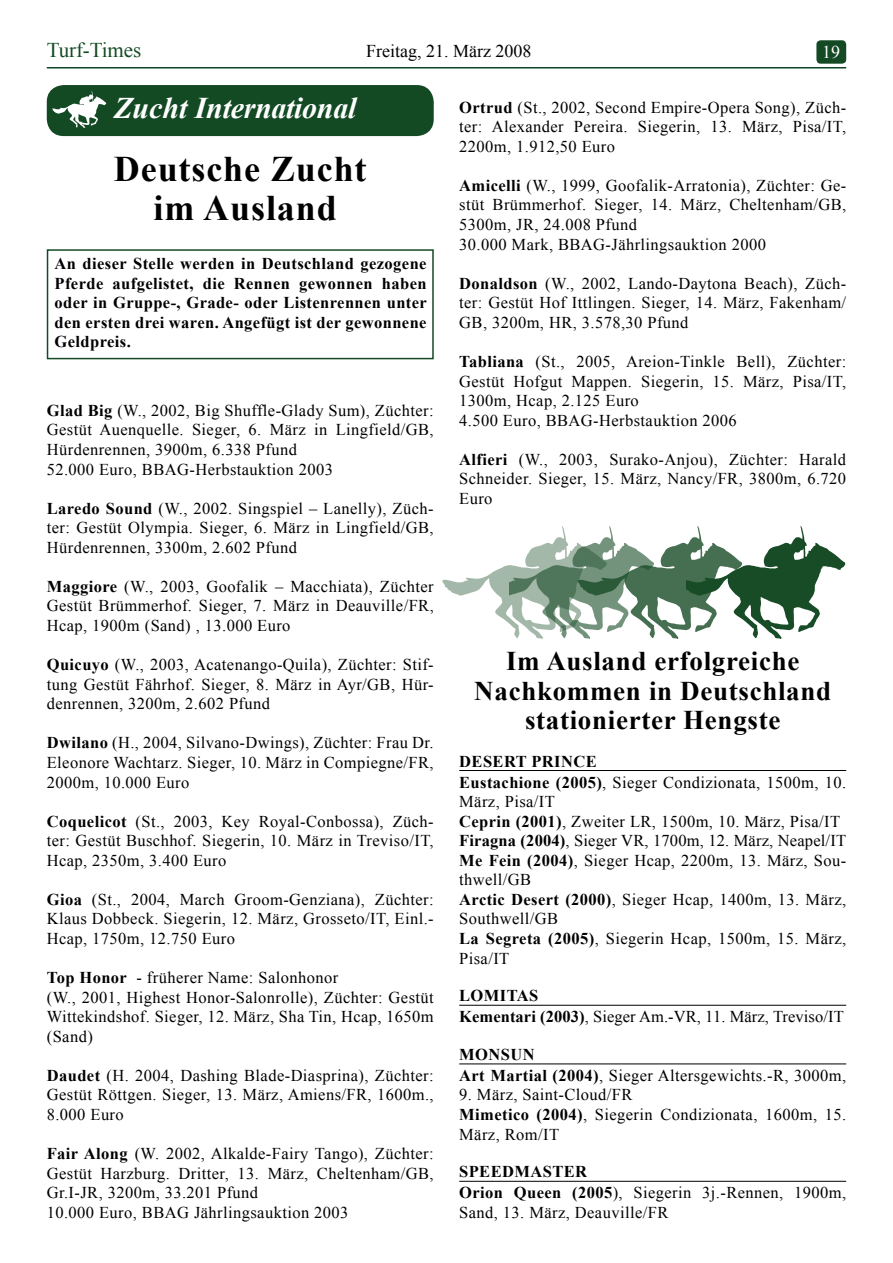
<style>
.page{position:relative;width:893px;height:1263px;background:#fff}
.page>*{position:absolute;margin:0;border:0;box-sizing:border-box;transform-origin:0 0}
.t1{font:700 36px/39.2px "Times New Roman";letter-spacing:.025em;color:#000;text-align:center}
.t2{font:italic 700 30px "Times New Roman";letter-spacing:-.01em;color:#fff}
.t3{font:700 27px/29.4px "Times New Roman";letter-spacing:.025em;color:#000;text-align:center}
.t4{font:21px "Times New Roman";letter-spacing:-.005em;color:#134a24}
.t5{font:18px "Times New Roman";color:#000}
.t6{font:18px "Times New Roman";color:#fff}
.t7{font:16.5px/19.5px "Times New Roman";letter-spacing:.025em;color:#000}
.t8{font:700 16.5px/19.5px "Times New Roman";letter-spacing:.025em;color:#000;text-align:justify}
.t9{font:16.5px/21px "Times New Roman";letter-spacing:.005em;color:#000}
.s1{font-weight:700}
</style>
<div class="page">
<hr style="left:47px;top:67px;width:799px;height:1px;background:#0b4427">
<div style="left:816px;top:40px;width:30px;height:24px;background:#134a24;border-radius:4px"></div>
<div style="left:47px;top:85px;width:387px;height:51px;background:#134a24;border-radius:17px"></div>
<svg style="left:52px;top:91px;width:54px;height:37px"></svg>
<hr style="left:459px;top:770px;width:387px;height:1px;background:#000">
<hr style="left:459px;top:1005px;width:387px;height:1px;background:#000">
<hr style="left:459px;top:1063px;width:387px;height:1px;background:#000">
<hr style="left:459px;top:1181px;width:387px;height:1px;background:#000">
<div style="left:47px;top:249px;width:387px;height:110px;border:2px solid #134a24"></div>
<svg style="left:442px;top:526px;width:403px;height:113px"></svg>
<p class="t4" style="left:47px;top:36px;width:96px">Turf-Times</p>
<p class="t5" style="left:366px;top:39px;width:167px">Freitag, 21. März 2008</p>
<p class="t6" style="left:822px;top:39px;width:19px">19</p>
<h2 class="t2" style="left:114px;top:87px;width:244px">Zucht International</h2>
<h1 class="t1" style="left:114px;top:149px;width:254px">Deutsche Zucht im Ausland</h1>
<p class="t7" style="left:459px;top:97px;width:388px;text-align:justify"><span class="s1">Ortrud</span> (St., 2002, Second Empire-Opera Song), Züch&shy;ter: Alexander Pereira. Siegerin, 13. März, Pisa/IT, 2200m, 1.912,50 Euro</p>
<p class="t7" style="left:459px;top:175px;width:388px"><span class="s1">Amicelli</span> (W., 1999, Goofalik-Arratonia), Züchter: Ge&shy;stüt Brümmerhof. Sieger, 14. März, Cheltenham/GB, 5300m, JR, 24.008 Pfund<br>30.000 Mark, BBAG-Jährlingsauktion 2000</p>
<p class="t7" style="left:459px;top:273px;width:388px;text-align:justify"><span class="s1">Donaldson</span> (W., 2002, Lando-Daytona Beach), Züch&shy;ter: Gestüt Hof Ittlingen. Sieger, 14. März, Fakenham/ GB, 3200m, HR, 3.578,30 Pfund</p>
<p class="t7" style="left:459px;top:351px;width:388px"><span class="s1">Tabliana</span> (St., 2005, Areion-Tinkle Bell), Züchter:<br>Gestüt Hofgut Mappen. Siegerin, 15. März, Pisa/IT, 1300m, Hcap, 2.125 Euro<br>4.500 Euro, BBAG-Herbstauktion 2006</p>
<p class="t7" style="left:459px;top:449px;width:388px;text-align:justify"><span class="s1">Alfieri</span> (W., 2003, Surako-Anjou), Züchter: Harald Schneider. Sieger, 15. März, Nancy/FR, 3800m, 6.720<br>Euro</p>
<p class="t8" style="left:55px;top:253px;width:374px">An dieser Stelle werden in Deutschland gezogene Pferde aufgelistet, die Rennen gewonnen haben oder in Gruppe-, Grade- oder Listenrennen unter den ersten drei waren. Angefügt ist der gewonnene Geldpreis.</p>
<p class="t7" style="left:47px;top:400px;width:388px"><span class="s1">Glad Big</span> (W., 2002, Big Shuffle-Glady Sum), Züchter:<br>Gestüt Auenquelle. Sieger, 6. März in Lingfield/GB, Hürdenrennen, 3900m, 6.338 Pfund<br>52.000 Euro, BBAG-Herbstauktion 2003</p>
<p class="t7" style="left:47px;top:498px;width:388px;text-align:justify"><span class="s1">Laredo Sound</span> (W., 2002. Singspiel – Lanelly), Züch&shy;ter: Gestüt Olympia. Sieger, 6. März in Lingfield/GB, Hürdenrennen, 3300m, 2.602 Pfund</p>
<p class="t7" style="left:47px;top:576px;width:388px;text-align:justify"><span class="s1">Maggiore</span> (W., 2003, Goofalik – Macchiata), Züchter Gestüt Brümmerhof. Sieger, 7. März in Deauville/FR, Hcap, 1900m (Sand) , 13.000 Euro</p>
<p class="t7" style="left:47px;top:655px;width:388px;text-align:justify"><span class="s1">Quicuyo</span> (W., 2003, Acatenango-Quila), Züchter: Stif&shy;tung Gestüt Fährhof. Sieger, 8. März in Ayr/GB, Hür&shy;denrennen, 3200m, 2.602 Pfund</p>
<p class="t7" style="left:47px;top:733px;width:388px;text-align:justify"><span class="s1">Dwilano</span> (H., 2004, Silvano-Dwings), Züchter: Frau Dr.<br>Eleonore Wachtarz. Sieger, 10. März in Compiegne/FR, 2000m, 10.000 Euro</p>
<p class="t7" style="left:47px;top:811px;width:388px;text-align:justify"><span class="s1">Coquelicot</span> (St., 2003, Key Royal-Conbossa), Züch&shy;ter: Gestüt Buschhof. Siegerin, 10. März in Treviso/IT, Hcap, 2350m, 3.400 Euro</p>
<p class="t7" style="left:47px;top:889px;width:388px;text-align:justify"><span class="s1">Gioa</span> (St., 2004, March Groom-Genziana), Züchter:<br>Klaus Dobbeck. Siegerin, 12. März, Grosseto/IT, Einl.- Hcap, 1750m, 12.750 Euro</p>
<p class="t7" style="left:47px;top:967px;width:389px"><span class="s1">Top Honor</span> - früherer Name: Salonhonor<br>(W., 2001, Highest Honor-Salonrolle), Züchter: Gestüt Wittekindshof. Sieger, 12. März, Sha Tin, Hcap, 1650m (Sand)</p>
<p class="t7" style="left:47px;top:1065px;width:388px;text-align:justify"><span class="s1">Daudet</span> (H. 2004, Dashing Blade-Diasprina), Züchter:<br>Gestüt Röttgen. Sieger, 13. März, Amiens/FR, 1600m., 8.000 Euro</p>
<p class="t7" style="left:47px;top:1143px;width:388px"><span class="s1">Fair Along</span> (W. 2002, Alkalde-Fairy Tango), Züchter:<br>Gestüt Harzburg. Dritter, 13. März, Cheltenham/GB, Gr.I-JR, 3200m, 33.201 Pfund<br>10.000 Euro, BBAG Jährlingsauktion 2003</p>
<h3 class="t3" style="left:474px;top:646px;width:358px">Im Ausland erfolgreiche<br>Nachkommen in Deutschland stationierter Hengste</h3>
<p class="t8" style="left:459px;top:751px;width:25px">Desert</p>
<p class="t7" style="left:459px;top:750px;width:388px;line-height:21px;text-indent:72px"><span class="s1">Prince<br>Eustachione (2005)</span>, Sieger Condizionata, 1500m, 10.</p>
<p class="t7" style="left:459px;top:791px;width:388px">März, Pisa/IT<br><span class="s1">Ceprin (2001)</span>, Zweiter LR, 1500m, 10. März, Pisa/IT <span class="s1">Firagna (2004)</span>, Sieger VR, 1700m, 12. März, Neapel/IT <span class="s1">Me Fein (2004)</span>, Sieger Hcap, 2200m, 13. März, Sou&shy;thwell/GB<br><span class="s1">Arctic Desert (2000)</span>, Sieger Hcap, 1400m, 13. März, Southwell/GB<br><span class="s1">La Segreta (2005)</span>, Siegerin Hcap, 1500m, 15. März, Pisa/IT</p>
<p class="t9" style="left:459px;top:985px;width:386px"><span class="s1">Lomitas<br>Kementari (2003)</span>, Sieger Am.-VR, 11. März, Treviso/IT</p>
<p class="t7" style="left:459px;top:1043px;width:388px;line-height:21px"><span class="s1">Monsun<br>Art Martial (2004)</span>, Sieger Altersgewichts.-R, 3000m,</p>
<p class="t7" style="left:459px;top:1085px;width:388px">9. März, Saint-Cloud/FR<br><span class="s1">Mimetico (2004)</span>, Siegerin Condizionata, 1600m, 15.<br>März, Rom/IT</p>
<p class="t7" style="left:459px;top:1161px;width:388px;line-height:21px"><span class="s1">Speedmaster<br>Orion Queen (2005</span>), Siegerin 3j.-Rennen, 1900m,</p>
<p class="t7" style="left:459px;top:1202px;width:211px">Sand, 13. März, Deauville/FR</p>
</div>
